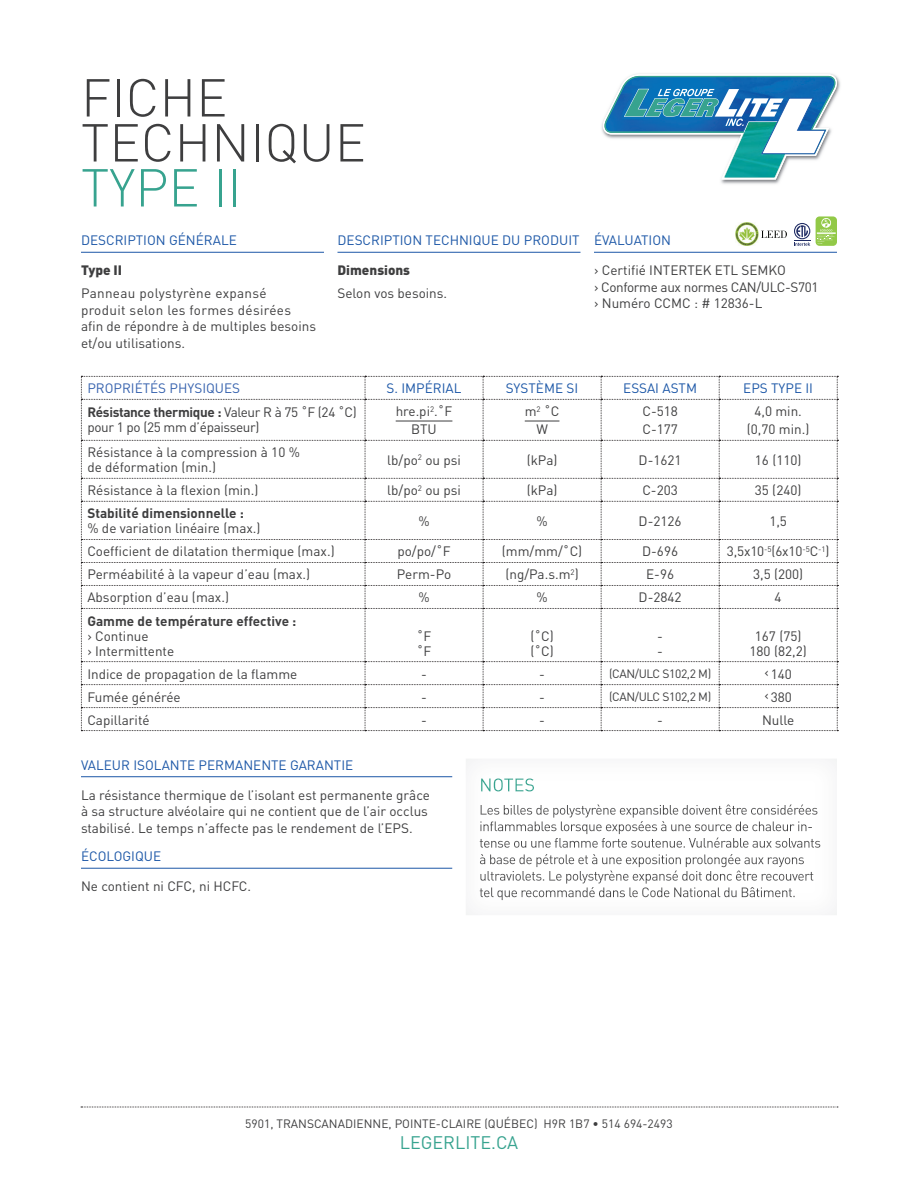
<style>
.page{position:relative;width:918px;height:1188px;background:#fff}
.page>*{position:absolute;margin:0;border:0;box-sizing:border-box;transform-origin:0 0}
.t1{font:300 52.5px/45px "DIN";color:#3e3e3f}
.t2{font:300 52.5px "DIN";color:#37a38f}
.t3{font:18px "DIN";color:#37a38f}
.t4{font:13.5px/16.5px "DIN";color:#3e3e3f}
.t5{font:13.5px "DIN";color:#1c57a7}
.t6{font:13.5px/15px "DIN";letter-spacing:-.025em;color:#3e3e3f}
.t7{font:700 13.5px "DIN";color:#3e3e3f}
.t8{font:13.5px "DIN";color:#3662ae}
.t9{font:900 13.5px "DIN";color:#3e3e3f}
.t10{font:12px "DIN";color:#3e3e3f}
.t11{font:12px "DIN";letter-spacing:-.03em;color:#3e3e3f}
.s1{font-weight:700}
</style>
<div class="page">
<img style="left:601px;top:73px;width:239px;height:111px">
<svg style="left:603px;top:74px;width:234px;height:106px"></svg>
<svg style="left:81px;top:1107px;width:757px;height:1px"></svg>
<hr style="left:81px;top:252px;width:243px;height:1px;background:#1c57a7">
<hr style="left:338px;top:252px;width:242px;height:1px;background:#1c57a7">
<hr style="left:594px;top:252px;width:243px;height:1px;background:#1c57a7">
<hr style="left:81px;top:776px;width:371px;height:1px;background:#1c57a7">
<hr style="left:81px;top:868px;width:371px;height:1px;background:#1c57a7">
<svg style="left:81px;top:376px;width:757px;height:355px"></svg>
<hr style="left:396px;top:421px;width:56px;height:1px;background:#3e3e3f">
<hr style="left:525px;top:421px;width:34px;height:1px;background:#3e3e3f">
<img style="left:481px;top:778px;width:53px;height:13px">
<img style="left:481px;top:805px;width:337px;height:13px">
<img style="left:480px;top:821px;width:332px;height:13px">
<img style="left:480px;top:838px;width:341px;height:10px">
<img style="left:480px;top:854px;width:324px;height:13px">
<img style="left:480px;top:871px;width:334px;height:13px">
<img style="left:480px;top:887px;width:315px;height:13px">
<svg style="left:794px;top:223px;width:16px;height:23px"></svg>
<img style="left:736px;top:223px;width:49px;height:23px">
<img style="left:761px;top:231px;width:26px;height:7px">
<div style="left:816px;top:216px;width:21px;height:30px;background:#92c947;border-radius:4px"></div>
<svg style="left:817px;top:218px;width:19px;height:26px"></svg>
<h1 class="t1" style="left:81px;top:75px;width:287px">FICHE<br>TECHNIQUE</h1>
<h1 class="t2" style="left:81px;top:155px;width:162px">TYPE II</h1>
<p class="t5" style="left:81px;top:232px;width:157px">DESCRIPTION GÉNÉRALE</p>
<p class="t9" style="left:81px;top:261px;width:43px">Type II</p>
<p class="t4" style="left:81px;top:285px;width:237px">Panneau polystyrène expansé<br>produit selon les formes désirées afin de répondre à de multiples besoins et/ou utilisations.</p>
<p class="t5" style="left:338px;top:232px;width:244px">DESCRIPTION TECHNIQUE DU PRODUIT</p>
<p class="t9" style="left:338px;top:261px;width:74px">Dimensions</p>
<p class="t4" style="left:338px;top:285px;width:111px">Selon vos besoins.</p>
<p class="t5" style="left:594px;top:232px;width:79px">ÉVALUATION</p>
<p class="t4" style="left:594px;top:262px;width:226px">› Certifié INTERTEK ETL SEMKO<br>› Conforme aux normes CAN/ULC-S701 › Numéro CCMC : # 12836-L</p>
<p class="t8" style="left:87px;top:380px;width:154px">PROPRIÉTÉS PHYSIQUES</p>
<p class="t5" style="left:387px;top:380px;width:77px">S. IMPÉRIAL</p>
<p class="t5" style="left:506px;top:380px;width:74px">SYSTÈME SI</p>
<p class="t5" style="left:623px;top:380px;width:75px">ESSAI ASTM</p>
<p class="t5" style="left:743px;top:380px;width:71px">EPS TYPE II</p>
<p class="t6" style="left:87px;top:404px;width:271px"><span class="s1">Résistance thermique :</span> Valeur R à 75 ˚F (24 ˚C) pour 1 po (25 mm d’épaisseur)</p>
<p class="t4" style="left:396px;top:402px;width:58px;line-height:18px;text-align:center">hre.pi<sup>2</sup>.˚F<br>BTU</p>
<p class="t4" style="left:525px;top:402px;width:36px;line-height:18px;text-align:center">m<sup>2</sup> ˚C<br>W</p>
<p class="t4" style="left:642px;top:402px;width:37px;line-height:18px">C-518<br>C-177</p>
<p class="t4" style="left:747px;top:402px;width:64px;line-height:18px;text-align:center">4,0 min. (0,70 min.)</p>
<p class="t4" style="left:87px;top:445px;width:214px;line-height:15px">Résistance à la compression à 10 % de déformation (min.)</p>
<p class="t4" style="left:387px;top:451px;width:75px">lb/po<sup>2</sup> ou psi</p>
<p class="t4" style="left:527px;top:451px;width:32px">(kPa)</p>
<p class="t4" style="left:639px;top:451px;width:45px">D-1621</p>
<p class="t4" style="left:755px;top:451px;width:48px">16 (110)</p>
<p class="t4" style="left:87px;top:482px;width:173px">Résistance à la flexion (min.)</p>
<p class="t4" style="left:387px;top:482px;width:75px">lb/po<sup>2</sup> ou psi</p>
<p class="t4" style="left:527px;top:482px;width:32px">(kPa)</p>
<p class="t4" style="left:642px;top:482px;width:37px">C-203</p>
<p class="t4" style="left:755px;top:482px;width:48px">35 (240)</p>
<p class="t7" style="left:87px;top:505px;width:158px">Stabilité dimensionnelle :</p>
<p class="t4" style="left:87px;top:520px;width:175px">% de variation linéaire (max.)</p>
<p class="t4" style="left:418px;top:512px;width:13px">%</p>
<p class="t4" style="left:536px;top:512px;width:13px">%</p>
<p class="t4" style="left:639px;top:512px;width:45px">D-2126</p>
<p class="t4" style="left:769px;top:512px;width:19px">1,5</p>
<p class="t4" style="left:87px;top:543px;width:249px">Coefficient de dilatation thermique (max.)</p>
<p class="t4" style="left:397px;top:543px;width:55px">po/po/˚F</p>
<p class="t4" style="left:502px;top:543px;width:82px">(mm/mm/˚C)</p>
<p class="t4" style="left:642px;top:543px;width:37px">D-696</p>
<p class="t4" style="left:727px;top:543px;width:104px">3,5x10<sup>-5</sup>(6x10<sup>-5</sup>C<sup>-1</sup>)</p>
<p class="t4" style="left:87px;top:566px;width:224px">Perméabilité à la vapeur d’eau (max.)</p>
<p class="t4" style="left:397px;top:566px;width:56px">Perm-Po</p>
<p class="t4" style="left:506px;top:566px;width:75px">(ng/Pa.s.m<sup>2</sup>)</p>
<p class="t4" style="left:646px;top:566px;width:29px">E-96</p>
<p class="t4" style="left:753px;top:566px;width:52px">3,5 (200)</p>
<p class="t4" style="left:87px;top:589px;width:143px">Absorption d’eau (max.)</p>
<p class="t4" style="left:418px;top:589px;width:13px">%</p>
<p class="t4" style="left:536px;top:589px;width:13px">%</p>
<p class="t4" style="left:639px;top:589px;width:45px">D-2842</p>
<p class="t4" style="left:775px;top:589px;width:9px">4</p>
<p class="t7" style="left:87px;top:612px;width:211px">Gamme de température effective :</p>
<p class="t4" style="left:87px;top:628px;width:88px;line-height:15px">› Continue<br>› Intermittente</p>
<p class="t4" style="left:417px;top:628px;width:16px;line-height:15px">˚F ˚F</p>
<p class="t4" style="left:530px;top:628px;width:25px;line-height:15px">(˚C) (˚C)</p>
<p class="t4" style="left:657px;top:628px;width:7px;line-height:15px">- -</p>
<p class="t4" style="left:750px;top:628px;width:59px;line-height:15px;text-align:center">167 (75)<br>180 (82,2)</p>
<p class="t4" style="left:87px;top:665px;width:212px">Indice de propagation de la flamme</p>
<p class="t4" style="left:421px;top:665px;width:7px">-</p>
<p class="t4" style="left:539px;top:665px;width:7px">-</p>
<p class="t11" style="left:609px;top:666px;width:104px">(CAN/ULC S102,2 M)</p>
<p class="t4" style="left:765px;top:665px;width:29px">‹ 140</p>
<p class="t4" style="left:87px;top:688px;width:95px">Fumée générée</p>
<p class="t4" style="left:421px;top:688px;width:7px">-</p>
<p class="t4" style="left:539px;top:688px;width:7px">-</p>
<p class="t11" style="left:609px;top:689px;width:104px">(CAN/ULC S102,2 M)</p>
<p class="t4" style="left:765px;top:688px;width:29px">‹ 380</p>
<p class="t4" style="left:87px;top:711px;width:64px">Capillarité</p>
<p class="t4" style="left:421px;top:711px;width:7px">-</p>
<p class="t4" style="left:539px;top:711px;width:7px">-</p>
<p class="t4" style="left:657px;top:711px;width:7px">-</p>
<p class="t4" style="left:762px;top:711px;width:34px">Nulle</p>
<p class="t5" style="left:81px;top:756px;width:274px">VALEUR ISOLANTE PERMANENTE GARANTIE</p>
<p class="t4" style="left:81px;top:786px;width:350px">La résistance thermique de l’isolant est permanente grâce à sa structure alvéolaire qui ne contient que de l’air occlus stabilisé. Le temps n’affecte pas le rendement de l’EPS.</p>
<p class="t5" style="left:81px;top:848px;width:82px">ÉCOLOGIQUE</p>
<p class="t4" style="left:81px;top:878px;width:172px">Ne contient ni CFC, ni HCFC.</p>
<p class="t10" style="left:245px;top:1116px;width:429px">5901, TRANSCANADIENNE, POINTE-CLAIRE (QUÉBEC) H9R 1B7 • 514 694-2493</p>
<h2 class="t3" style="left:400px;top:1131px;width:120px">LEGERLITE.CA</h2>
</div>
